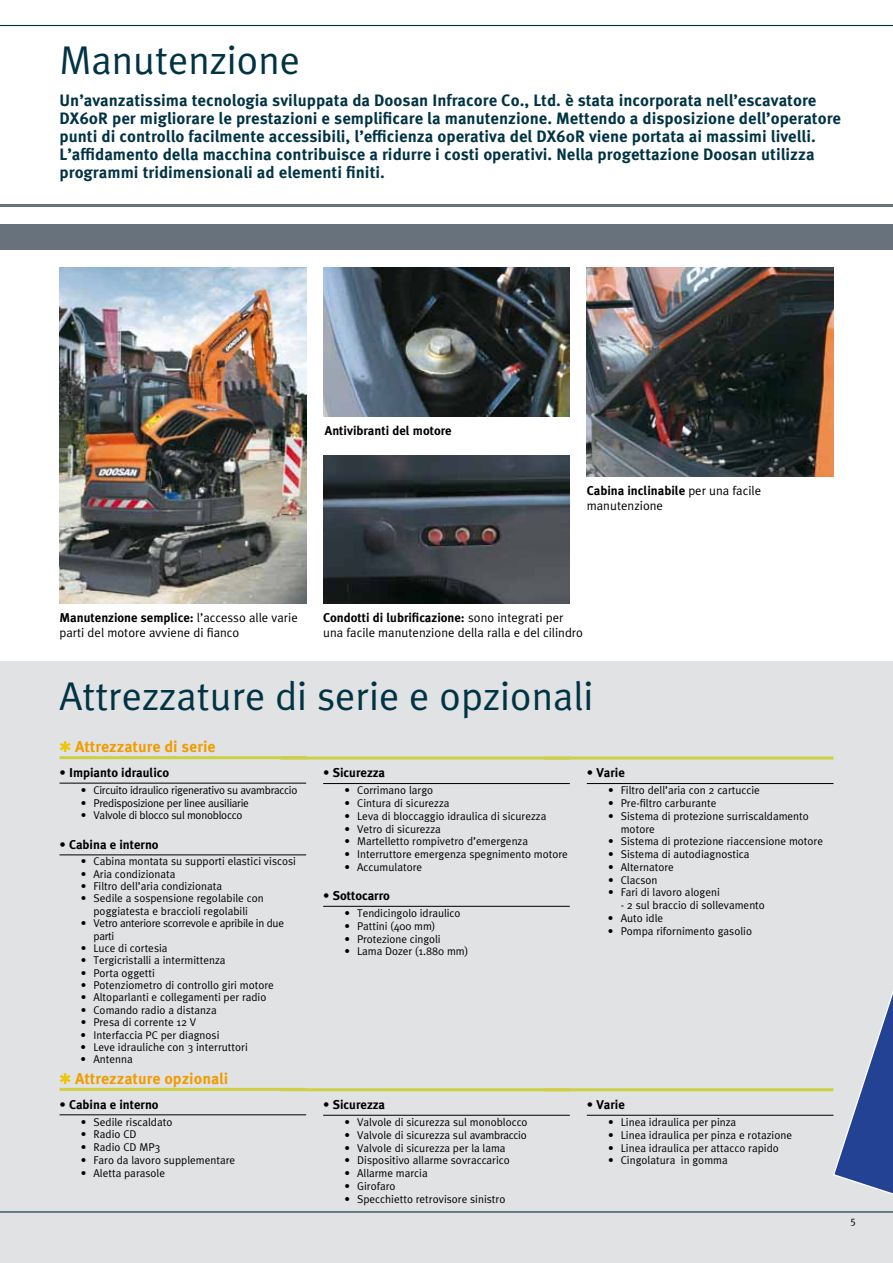
<style>
.page{position:relative;width:893px;height:1263px;background:#fff}
.page>*{position:absolute;margin:0;border:0;box-sizing:border-box;transform-origin:0 0}
.t1{font:40.2px "Meta Plus Normal";color:#034}
.t2{font:700 16.5px/18px "Meta Pro";color:#034}
.t3{font:700 15.75px "Meta Pro";color:#f09c00}
.t4{font:700 12.75px "Meta Plus";color:#000}
.t5{font:12.75px "Meta Plus Normal";color:#000}
.t6{font:11.25px/12.3px "Meta Plus Normal";color:#000;text-align:center}
.t7{font:11.25px/12.3px "Meta Plus Normal";letter-spacing:-.025em;color:#000}
.t8{font:10.5px "Meta Plus Normal";color:#000}
.s1{font-family:"Meta Plus Normal";font-weight:400}
.s2{color:#efc400}
</style>
<div class="page">
<div style="left:0;top:661px;width:893px;height:602px;background:#e1e2e4"></div>
<hr style="left:0;top:25px;width:893px;height:1px;background:#034">
<hr style="left:0;top:1211px;width:893px;height:1px;background:#034">
<svg style="left:833px;top:991px;width:60px;height:204px"></svg>
<div style="left:0;top:224px;width:893px;height:25px;background:#67727d"></div>
<hr style="left:0;top:204px;width:893px;height:3px;background:#67727d">
<img style="left:60px;top:268px;width:246px;height:336px">
<img style="left:587px;top:268px;width:246px;height:208px">
<img style="left:323px;top:268px;width:247px;height:149px">
<img style="left:323px;top:455px;width:247px;height:149px">
<hr style="left:60px;top:756px;width:246px;height:3px;background:#cdcf44">
<hr style="left:60px;top:783px;width:246px;height:1px;background:#000">
<hr style="left:60px;top:854px;width:246px;height:1px;background:#000">
<hr style="left:281px;top:756px;width:289px;height:3px;background:#cdcf44">
<hr style="left:323px;top:783px;width:247px;height:1px;background:#000">
<hr style="left:323px;top:906px;width:247px;height:1px;background:#000">
<hr style="left:544px;top:756px;width:289px;height:3px;background:#cdcf44">
<hr style="left:587px;top:783px;width:246px;height:1px;background:#000">
<hr style="left:60px;top:1088px;width:246px;height:3px;background:#cdcf44">
<hr style="left:60px;top:1114px;width:246px;height:1px;background:#000">
<hr style="left:281px;top:1088px;width:289px;height:3px;background:#cdcf44">
<hr style="left:323px;top:1115px;width:247px;height:1px;background:#000">
<hr style="left:544px;top:1088px;width:289px;height:3px;background:#cdcf44">
<hr style="left:587px;top:1115px;width:246px;height:1px;background:#000">
<h1 class="t1" style="left:60px;top:37px;width:242px">Manutenzione</h1>
<p class="t2" style="left:60px;top:91px;width:783px">Un’avanzatissima tecnologia sviluppata da Doosan Infracore Co., Ltd. è stata incorporata nell’escavatore DX60R per migliorare le prestazioni e semplificare la manutenzione. Mettendo a disposizione dell’operatore punti di controllo facilmente accessibili, l’efficienza operativa del DX60R viene portata ai massimi livelli.<br>L’affidamento della macchina contribuisce a ridurre i costi operativi. Nella progettazione Doosan utilizza programmi tridimensionali ad elementi finiti.</p>
<p class="t4" style="left:325px;top:423px;width:128px">Antivibranti del motore</p>
<p class="t4" style="left:587px;top:483px;width:176px">Cabina inclinabile <span class="s1">per una facile</span></p>
<p class="t5" style="left:587px;top:498px;width:78px">manutenzione</p>
<p class="t4" style="left:60px;top:611px;width:240px">Manutenzione semplice: <span class="s1">l’accesso alle varie</span></p>
<p class="t5" style="left:60px;top:625px;width:181px">parti del motore avviene di fianco</p>
<p class="t4" style="left:323px;top:611px;width:242px">Condotti di lubrificazione: <span class="s1">sono integrati per</span></p>
<p class="t5" style="left:323px;top:625px;width:261px">una facile manutenzione della ralla e del cilindro</p>
<h1 class="t1" style="left:60px;top:673px;width:535px">Attrezzature di serie e opzionali</h1>
<h3 class="t3" style="left:60px;top:736px;width:158px"><span class="s2">❑</span> Attrezzature di serie</h3>
<p class="t4" style="left:60px;top:765px;width:111px">• Impianto idraulico</p>
<p class="t7" style="left:81px;top:784px;width:218px">• Circuito idraulico rigenerativo su avambraccio</p>
<p class="t7" style="left:81px;top:796px;width:170px">• Predisposizione per linee ausiliarie</p>
<p class="t7" style="left:81px;top:809px;width:163px">• Valvole di blocco sul monoblocco</p>
<p class="t4" style="left:60px;top:837px;width:101px">• Cabina e interno</p>
<p class="t6" style="left:81px;top:855px;width:217px">• Cabina montata su supporti elastici viscosi</p>
<p class="t6" style="left:81px;top:867px;width:96px">• Aria condizionata</p>
<p class="t6" style="left:81px;top:880px;width:143px">• Filtro dell’aria condizionata</p>
<p class="t6" style="left:81px;top:892px;width:184px">• Sedile a sospensione regolabile con poggiatesta e braccioli regolabili</p>
<p class="t7" style="left:93px;top:917px;width:192px;text-indent:-13px">• Vetro anteriore scorrevole e apribile in due parti</p>
<p class="t6" style="left:81px;top:942px;width:88px">• Luce di cortesia</p>
<p class="t6" style="left:81px;top:954px;width:146px">• Tergicristalli a intermittenza</p>
<p class="t6" style="left:81px;top:966px;width:76px">• Porta oggetti</p>
<p class="t6" style="left:81px;top:979px;width:195px">• Potenziometro di controllo giri motore</p>
<p class="t6" style="left:81px;top:991px;width:187px">• Altoparlanti e collegamenti per radio</p>
<p class="t6" style="left:81px;top:1004px;width:138px">• Comando radio a distanza</p>
<p class="t6" style="left:81px;top:1016px;width:117px">• Presa di corrente 12 V</p>
<p class="t6" style="left:81px;top:1028px;width:140px">• Interfaccia PC per diagnosi</p>
<p class="t6" style="left:81px;top:1041px;width:169px">• Leve idrauliche con 3 interruttori</p>
<p class="t6" style="left:81px;top:1053px;width:54px">• Antenna</p>
<h3 class="t3" style="left:60px;top:1068px;width:170px"><span class="s2">❑</span> Attrezzature opzionali</h3>
<p class="t4" style="left:60px;top:1097px;width:101px">• Cabina e interno</p>
<p class="t6" style="left:81px;top:1115px;width:93px">• Sedile riscaldato</p>
<p class="t6" style="left:81px;top:1128px;width:57px">• Radio CD</p>
<p class="t6" style="left:81px;top:1141px;width:81px">• Radio CD MP3</p>
<p class="t6" style="left:81px;top:1154px;width:156px">• Faro da lavoro supplementare</p>
<p class="t6" style="left:81px;top:1166px;width:86px">• Aletta parasole</p>
<p class="t4" style="left:323px;top:765px;width:64px">• Sicurezza</p>
<p class="t6" style="left:344px;top:784px;width:90px">• Corrimano largo</p>
<p class="t6" style="left:344px;top:797px;width:107px">• Cintura di sicurezza</p>
<p class="t6" style="left:344px;top:810px;width:204px">• Leva di bloccaggio idraulica di sicurezza</p>
<p class="t6" style="left:344px;top:822px;width:98px">• Vetro di sicurezza</p>
<p class="t6" style="left:344px;top:835px;width:185px">• Martelletto rompivetro d’emergenza</p>
<p class="t6" style="left:344px;top:848px;width:225px">• Interruttore emergenza spegnimento motore</p>
<p class="t6" style="left:344px;top:861px;width:79px">• Accumulatore</p>
<p class="t4" style="left:323px;top:888px;width:68px">• Sottocarro</p>
<p class="t6" style="left:344px;top:907px;width:118px">• Tendicingolo idraulico</p>
<p class="t6" style="left:344px;top:920px;width:93px">• Pattini (400 mm)</p>
<p class="t6" style="left:344px;top:932px;width:98px">• Protezione cingoli</p>
<p class="t6" style="left:344px;top:945px;width:125px">• Lama Dozer (1.880 mm)</p>
<p class="t4" style="left:587px;top:765px;width:40px">• Varie</p>
<p class="t6" style="left:608px;top:784px;width:153px">• Filtro dell’aria con 2 cartuccie</p>
<p class="t6" style="left:608px;top:797px;width:110px">• Pre-filtro carburante</p>
<p class="t6" style="left:621px;top:809px;width:190px;line-height:12.8px;text-align:left;text-indent:-13px">• Sistema di protezione surriscaldamento motore</p>
<p class="t6" style="left:608px;top:835px;width:216px">• Sistema di protezione riaccensione motore</p>
<p class="t6" style="left:608px;top:848px;width:143px">• Sistema di autodiagnostica</p>
<p class="t6" style="left:608px;top:861px;width:67px">• Alternatore</p>
<p class="t6" style="left:608px;top:873px;width:51px">• Clacson</p>
<p class="t6" style="left:608px;top:886px;width:113px">• Fari di lavoro alogeni</p>
<p class="t6" style="left:621px;top:899px;width:146px">- 2 sul braccio di sollevamento</p>
<p class="t6" style="left:608px;top:912px;width:57px">• Auto idle</p>
<p class="t6" style="left:608px;top:924px;width:146px">• Pompa rifornimento gasolio</p>
<p class="t4" style="left:323px;top:1097px;width:64px">• Sicurezza</p>
<p class="t6" style="left:344px;top:1116px;width:185px">• Valvole di sicurezza sul monoblocco</p>
<p class="t6" style="left:344px;top:1128px;width:184px">• Valvole di sicurezza sul avambraccio</p>
<p class="t6" style="left:344px;top:1141px;width:163px">• Valvole di sicurezza per la lama</p>
<p class="t6" style="left:344px;top:1154px;width:167px">• Dispositivo allarme sovraccarico</p>
<p class="t6" style="left:344px;top:1167px;width:85px">• Allarme marcia</p>
<p class="t6" style="left:344px;top:1179px;width:53px">• Girofaro</p>
<p class="t6" style="left:344px;top:1192px;width:162px">• Specchietto retrovisore sinistro</p>
<p class="t4" style="left:587px;top:1097px;width:40px">• Varie</p>
<p class="t6" style="left:608px;top:1116px;width:130px">• Linea idraulica per pinza</p>
<p class="t6" style="left:608px;top:1128px;width:185px">• Linea idraulica per pinza e rotazione</p>
<p class="t6" style="left:608px;top:1141px;width:172px">• Linea idraulica per attacco rapido</p>
<p class="t6" style="left:608px;top:1154px;width:121px">• Cingolatura in gomma</p>
<p class="t8" style="left:850px;top:1215px;width:7px">5</p>
</div>
